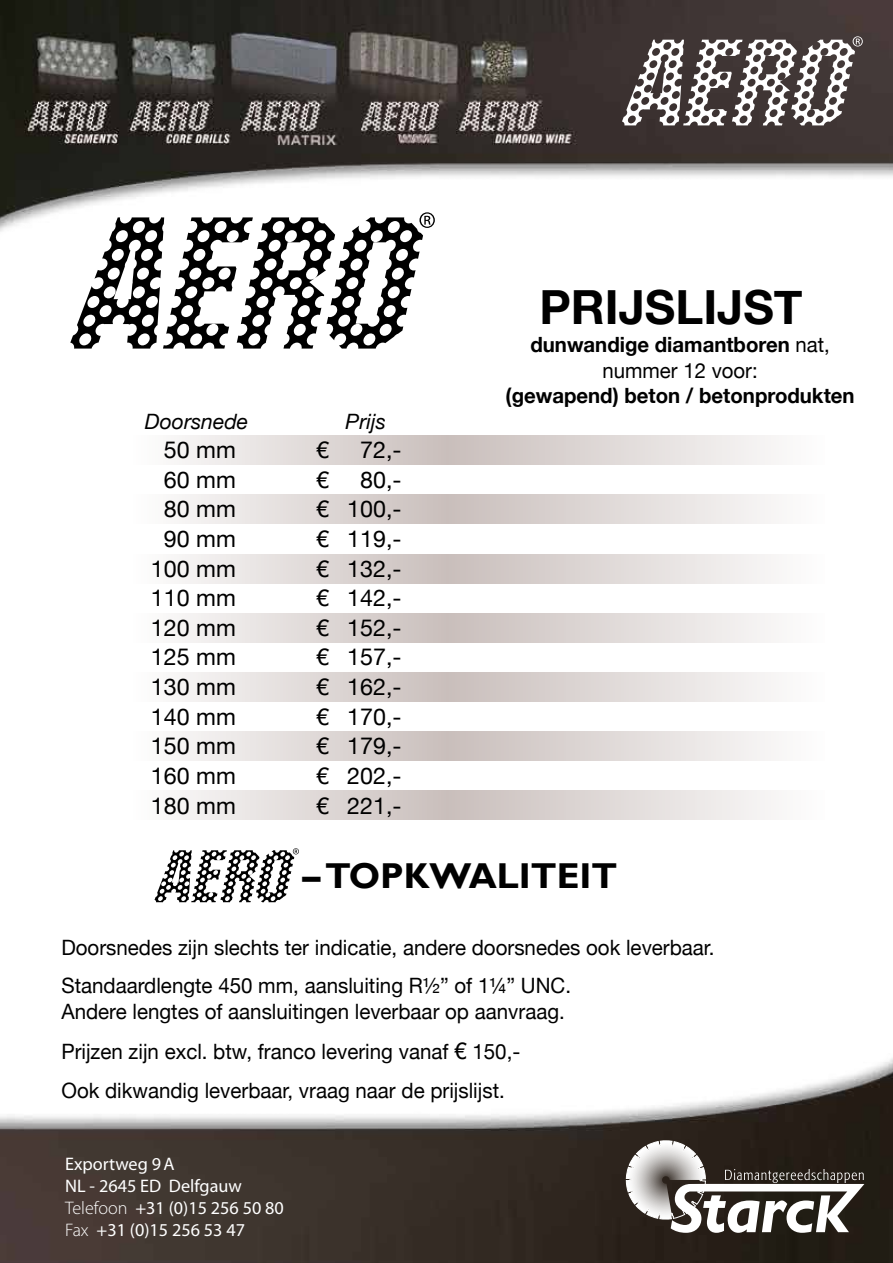
<style>
.page{position:relative;width:893px;height:1263px;background:#fff}
.page>*{position:absolute;margin:0;border:0;box-sizing:border-box;transform-origin:0 0}
.t1{font:700 47.1px "Helvetica Neue";color:#000}
.t2{font:700 36px "Gill Sans";color:#000}
.t3{font:23.25px "Helvetica Neue";color:#000}
.t4{font:21.15px/38.1px "Helvetica Neue";color:#000}
.t5{font:italic 21.15px "Helvetica Neue";color:#000}
.t6{font:700 21px/25.2px "Helvetica Neue";color:#000;text-align:center}
.t7{font:18.15px/21.8px "Myriad Pro";color:#fff}
.s1{font-weight:400}
.s2{font-size:23.25px}
.s3{font-weight:300}
</style>
<div class="page">
<img style="left:0;top:0;width:893px;height:1263px">
<svg style="left:622px;top:36px;width:241px;height:89px"></svg>
<svg style="left:626px;top:1140px;width:238px;height:93px"></svg>
<svg style="left:70px;top:212px;width:365px;height:137px"></svg>
<svg style="left:131px;top:435px;width:694px;height:30px"></svg>
<svg style="left:131px;top:494px;width:694px;height:30px"></svg>
<svg style="left:131px;top:554px;width:694px;height:29px"></svg>
<svg style="left:131px;top:613px;width:694px;height:30px"></svg>
<svg style="left:131px;top:672px;width:694px;height:30px"></svg>
<svg style="left:131px;top:731px;width:694px;height:30px"></svg>
<svg style="left:131px;top:791px;width:694px;height:29px"></svg>
<svg style="left:155px;top:848px;width:144px;height:54px"></svg>
<p class="t5" style="left:145px;top:408px;width:105px">Doorsnede</p>
<p class="t5" style="left:346px;top:408px;width:42px">Prijs</p>
<p class="t3" style="left:164px;top:436px;width:74px">50 mm</p>
<p class="t3" style="left:316px;top:436px;width:14px">€</p>
<p class="t3" style="left:360px;top:436px;width:43px">72,-</p>
<p class="t3" style="left:164px;top:466px;width:74px">60 mm</p>
<p class="t3" style="left:316px;top:466px;width:14px">€</p>
<p class="t3" style="left:360px;top:466px;width:43px">80,-</p>
<p class="t3" style="left:164px;top:495px;width:74px">80 mm</p>
<p class="t3" style="left:316px;top:495px;width:87px">€ 100,-</p>
<p class="t3" style="left:164px;top:525px;width:74px">90 mm</p>
<p class="t3" style="left:316px;top:525px;width:87px">€ 119,-</p>
<p class="t3" style="left:151px;top:554px;width:86px">100 mm</p>
<p class="t3" style="left:316px;top:554px;width:87px">€ 132,-</p>
<p class="t3" style="left:151px;top:584px;width:86px">110 mm</p>
<p class="t3" style="left:316px;top:584px;width:87px">€ 142,-</p>
<p class="t3" style="left:151px;top:614px;width:86px">120 mm</p>
<p class="t3" style="left:316px;top:614px;width:87px">€ 152,-</p>
<p class="t3" style="left:151px;top:643px;width:86px">125 mm</p>
<p class="t3" style="left:316px;top:643px;width:87px">€ 157,-</p>
<p class="t3" style="left:151px;top:673px;width:86px">130 mm</p>
<p class="t3" style="left:316px;top:673px;width:87px">€ 162,-</p>
<p class="t3" style="left:151px;top:703px;width:86px">140 mm</p>
<p class="t3" style="left:316px;top:703px;width:87px">€ 170,-</p>
<p class="t3" style="left:151px;top:732px;width:86px">150 mm</p>
<p class="t3" style="left:316px;top:732px;width:87px">€ 179,-</p>
<p class="t3" style="left:151px;top:762px;width:86px">160 mm</p>
<p class="t3" style="left:316px;top:762px;width:87px">€ 202,-</p>
<p class="t3" style="left:151px;top:791px;width:86px">180 mm</p>
<p class="t3" style="left:316px;top:791px;width:87px">€ 221,-</p>
<h1 class="t1" style="left:540px;top:278px;width:265px">PRIJSLIJST</h1>
<p class="t6" style="left:530px;top:332px;width:301px">dunwandige diamantboren <span class="s1">nat, nummer 12 voor:</span></p>
<p class="t6" style="left:506px;top:382px;width:350px">(gewapend) beton / betonprodukten</p>
<h2 class="t2" style="left:303px;top:854px;width:316px">– TOPKWALITEIT</h2>
<p class="t4" style="left:61px;top:928px;width:655px">Doorsnedes zijn slechts ter indicatie, andere doorsnedes ook leverbaar.<br>Standaardlengte 450 mm, aansluiting R½” of 1¼” UNC.</p>
<p class="t4" style="left:61px;top:991px;width:505px;line-height:40.7px">Andere lengtes of aansluitingen leverbaar op aanvraag.<br>Prijzen zijn excl. btw, franco levering vanaf <span class="s2">€</span> 150,-</p>
<p class="t4" style="left:61px;top:1071px;width:445px">Ook dikwandig leverbaar, vraag naar de prijslijst.</p>
<p class="t7" style="left:65px;top:1153px;width:220px">Exportweg 9 A<br>NL - 2645 ED Delfgauw<br><span class="s3">Telefoon</span> +31 (0)15 256 50 80<br><span class="s3">Fax</span> +31 (0)15 256 53 47</p>
</div>
